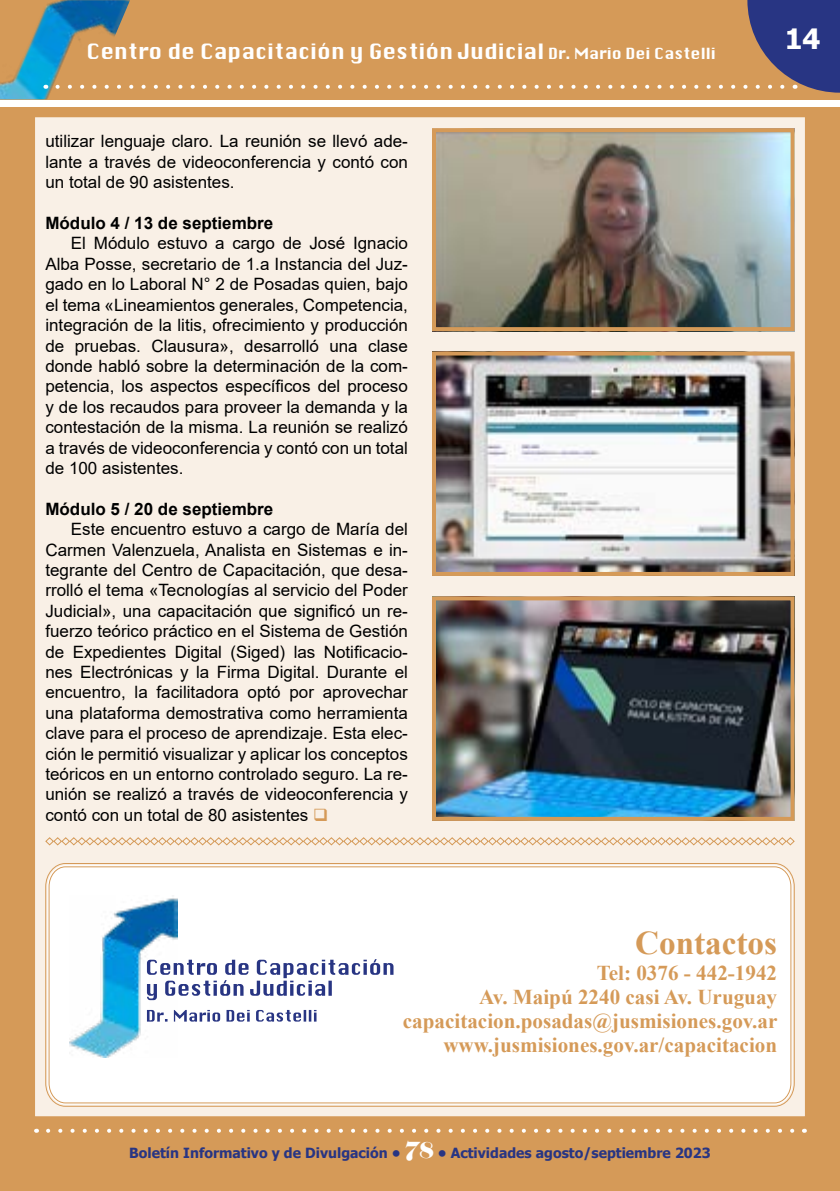
<style>
.page{position:relative;width:840px;height:1191px;background:#fff}
.page>*{position:absolute;margin:0;border:0;box-sizing:border-box;transform-origin:0 0}
.t1{font:700 33.2px "Times New Roman";color:#d59a58}
.t2{font:700 28px "Tahoma";color:#fff}
.t3{font:22px "Chicane";color:#fff}
.t4{font:700 21px/24px "Times New Roman";color:#d59a58;text-align:right}
.t5{font:17px/20.4px "Arial";color:#000;text-align:justify}
.t6{font:700 17px "Arial";color:#000}
.t7{font:700 14px "Tahoma";color:#283583}
.s1{font-size:16px}
.s2{color:#d59a58}
.s3{font-family:"Elephant";font-weight:400;font-size:22px;color:#fff}
</style>
<div class="page">
<div style="left:0;top:108px;width:839px;height:1083px;background:#d59a58"></div>
<svg style="left:48px;top:1128px;width:747px;height:4px"></svg>
<div style="left:0;top:0;width:839px;height:99px;background:#d59a58"></div>
<img style="left:0;top:1px;width:57px;height:98px">
<svg style="left:57px;top:0;width:782px;height:93px"></svg>
<div style="left:33px;top:115px;width:773px;height:1003px;background:#f9f0e6;border:2px solid #d59a58"></div>
<img style="left:437px;top:356px;width:352px;height:215px">
<div style="left:432px;top:351px;width:362px;height:225px;border:4px solid #d59a58"></div>
<img style="left:437px;top:601px;width:352px;height:215px">
<div style="left:432px;top:596px;width:362px;height:225px;border:4px solid #d59a58"></div>
<img style="left:437px;top:133px;width:352px;height:193px">
<div style="left:432px;top:128px;width:362px;height:203px;border:4px solid #d59a58"></div>
<svg style="left:45px;top:837px;width:749px;height:8px"></svg>
<svg style="left:45px;top:863px;width:749px;height:244px"></svg>
<div style="left:48px;top:866px;width:743px;height:237px;background:#fff"></div>
<svg style="left:178px;top:959px;width:215px;height:41px;background:#c9cce0"></svg>
<svg style="left:178px;top:1010px;width:138px;height:11px;background:#aaafce"></svg>
<img style="left:69px;top:895px;width:109px;height:162px">
<p class="t3" style="left:86px;top:40px;width:630px">Centro de Capacitación y Gestión Judicial <span class="s1">Dr. Mario Dei Castelli</span></p>
<p class="t5" style="left:45px;top:131px;width:364px">utilizar lenguaje claro. La reunión se llevó ade&shy;lante a través de videoconferencia y contó con un total de 90 asistentes.</p>
<p class="t6" style="left:45px;top:211px;width:229px">Módulo 4 / 13 de septiembre</p>
<p class="t5" style="left:45px;top:233px;width:364px;text-indent:26px">El Módulo estuvo a cargo de José Ignacio Alba Posse, secretario de 1.a Instancia del Juz&shy;gado en lo Laboral N° 2 de Posadas quien, bajo el tema «Lineamientos generales, Competencia, integración de la litis, ofrecimiento y producción de pruebas. Clausura», desarrolló una clase donde habló sobre la determinación de la com&shy;petencia, los aspectos específicos del proceso y de los recaudos para proveer la demanda y la contestación de la misma. La reunión se realizó a través de videoconferencia y contó con un total de 100 asistentes.</p>
<p class="t6" style="left:45px;top:497px;width:229px">Módulo 5 / 20 de septiembre</p>
<p class="t5" style="left:45px;top:519px;width:364px;text-indent:26px">Este encuentro estuvo a cargo de María del Carmen Valenzuela, Analista en Sistemas e in&shy;tegrante del Centro de Capacitación, que desa&shy;rrolló el tema «Tecnologías al servicio del Poder Judicial», una capacitación que significó un re&shy;fuerzo teórico práctico en el Sistema de Gestión de Expedientes Digital (Siged) las Notificacio&shy;nes Electrónicas y la Firma Digital. Durante el encuentro, la facilitadora optó por aprovechar una plataforma demostrativa como herramienta clave para el proceso de aprendizaje. Esta elec&shy;ción le permitió visualizar y aplicar los conceptos teóricos en un entorno controlado seguro. La re&shy;unión se realizó a través de videoconferencia y contó con un total de 80 asistentes <span class="s2">❑</span></p>
<h2 class="t2" style="left:784px;top:19px;width:37px">14</h2>
<h1 class="t1" style="left:634px;top:919px;width:143px">Contactos</h1>
<p class="t4" style="left:402px;top:959px;width:376px">Tel: 0376 - 442-1942<br>Av. Maipú 2240 casi Av. Uruguay capacitacion.posadas@jusmisiones.gov.ar www.jusmisiones.gov.ar/capacitacion</p>
<p class="t7" style="left:129px;top:1143px;width:582px">Boletín Informativo y de Divulgación • <span class="s3">78</span> • Actividades agosto/septiembre 2023</p>
</div>
